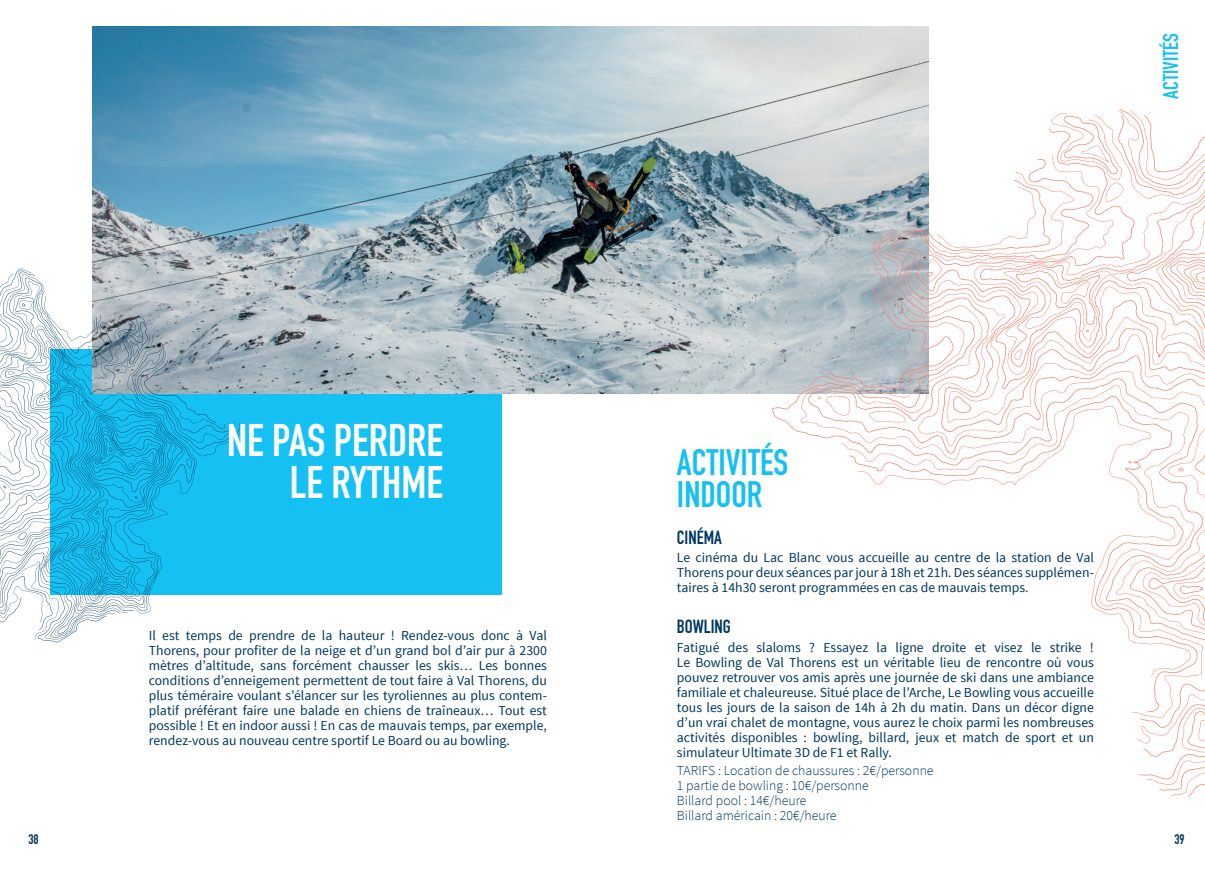
<style>
.page{position:relative;width:1205px;height:869px;background:#fff}
.page>*{position:absolute;margin:0;border:0;box-sizing:border-box;transform-origin:0 0}
.t1{font:700 45px/42.5px "DIN Condensed";color:#fff;text-align:right}
.t2{font:700 36.25px/32.5px "DIN Condensed";color:#15c0f2}
.t3{font:700 21.25px "DIN Condensed";color:#15c0f2}
.t4{font:700 18.75px "DIN Condensed";color:#003760}
.t5{font:13.75px/15px "Source Sans Pro";color:#003760;text-align:justify}
.t6{font:300 13.75px/15px "Source Sans Pro";color:#003760}
.t7{font:700 13.75px "DIN Condensed";color:#003760}
</style>
<div class="page">
<div style="left:50px;top:348px;width:451px;height:246px;background:#15c0f2"></div>
<img style="left:92px;top:27px;width:836px;height:366px">
<svg style="left:9px;top:274px;width:226px;height:369px"></svg>
<svg style="left:0;top:281px;width:242px;height:354px"></svg>
<svg style="left:0;top:297px;width:136px;height:336px"></svg>
<svg style="left:0;top:300px;width:197px;height:313px"></svg>
<svg style="left:0;top:303px;width:195px;height:308px"></svg>
<svg style="left:0;top:340px;width:192px;height:268px"></svg>
<svg style="left:19px;top:347px;width:163px;height:257px"></svg>
<svg style="left:50px;top:375px;width:126px;height:227px"></svg>
<svg style="left:772px;top:115px;width:433px;height:675px"></svg>
<svg style="left:800px;top:110px;width:405px;height:674px"></svg>
<svg style="left:808px;top:109px;width:397px;height:670px"></svg>
<svg style="left:817px;top:74px;width:388px;height:685px"></svg>
<svg style="left:892px;top:115px;width:313px;height:633px"></svg>
<svg style="left:899px;top:114px;width:306px;height:627px"></svg>
<svg style="left:916px;top:128px;width:289px;height:465px"></svg>
<svg style="left:921px;top:113px;width:284px;height:261px"></svg>
<svg style="left:927px;top:116px;width:278px;height:251px"></svg>
<svg style="left:1004px;top:145px;width:201px;height:215px"></svg>
<svg style="left:1016px;top:205px;width:189px;height:126px"></svg>
<h1 class="t1" style="left:227px;top:418px;width:217px">NE PAS PERDRE<br>LE RYTHME</h1>
<p class="t5" style="left:149px;top:627px;width:400px">Il est temps de prendre de la hauteur ! Rendez-vous donc à Val Thorens, pour profiter de la neige et d’un grand bol d’air pur à 2300 mètres d’altitude, sans forcément chausser les skis… Les bonnes conditions d’enneigement permettent de tout faire à Val Thorens, du plus téméraire voulant s’élancer sur les tyroliennes au plus contem&shy;platif préférant faire une balade en chiens de traîneaux… Tout est possible ! Et en indoor aussi ! En cas de mauvais temps, par exemple, rendez-vous au nouveau centre sportif Le Board ou au bowling.</p>
<h3 class="t3" style="left:1156px;top:98px;width:67px;rotate:-90deg">ACTIVITÉS</h3>
<h2 class="t2" style="left:677px;top:445px;width:113px">ACTIVITÉS<br>INDOOR</h2>
<h3 class="t4" style="left:677px;top:524px;width:46px">CINÉMA</h3>
<p class="t5" style="left:677px;top:550px;width:418px">Le cinéma du Lac Blanc vous accueille au centre de la station de Val Thorens pour deux séances par jour à 18h et 21h. Des séances supplémen&shy;taires à 14h30 seront programmées en cas de mauvais temps.</p>
<h3 class="t4" style="left:677px;top:613px;width:55px">BOWLING</h3>
<p class="t5" style="left:677px;top:639px;width:418px">Fatigué des slaloms ? Essayez la ligne droite et visez le strike !<br>Le Bowling de Val Thorens est un véritable lieu de rencontre où vous pouvez retrouver vos amis après une journée de ski dans une ambiance familiale et chaleureuse. Situé place de l’Arche, Le Bowling vous accueille tous les jours de la saison de 14h à 2h du matin. Dans un décor digne d’un vrai chalet de montagne, vous aurez le choix parmi les nombreuses activités disponibles : bowling, billard, jeux et match de sport et un simulateur Ultimate 3D de F1 et Rally.</p>
<p class="t6" style="left:677px;top:763px;width:258px">TARIFS : Location de chaussures : 2€/personne 1 partie de bowling : 10€/personne<br>Billard pool : 14€/heure<br>Billard américain : 20€/heure</p>
<p class="t7" style="left:28px;top:829px;width:12px">38</p>
<p class="t7" style="left:1174px;top:829px;width:12px">39</p>
</div>
